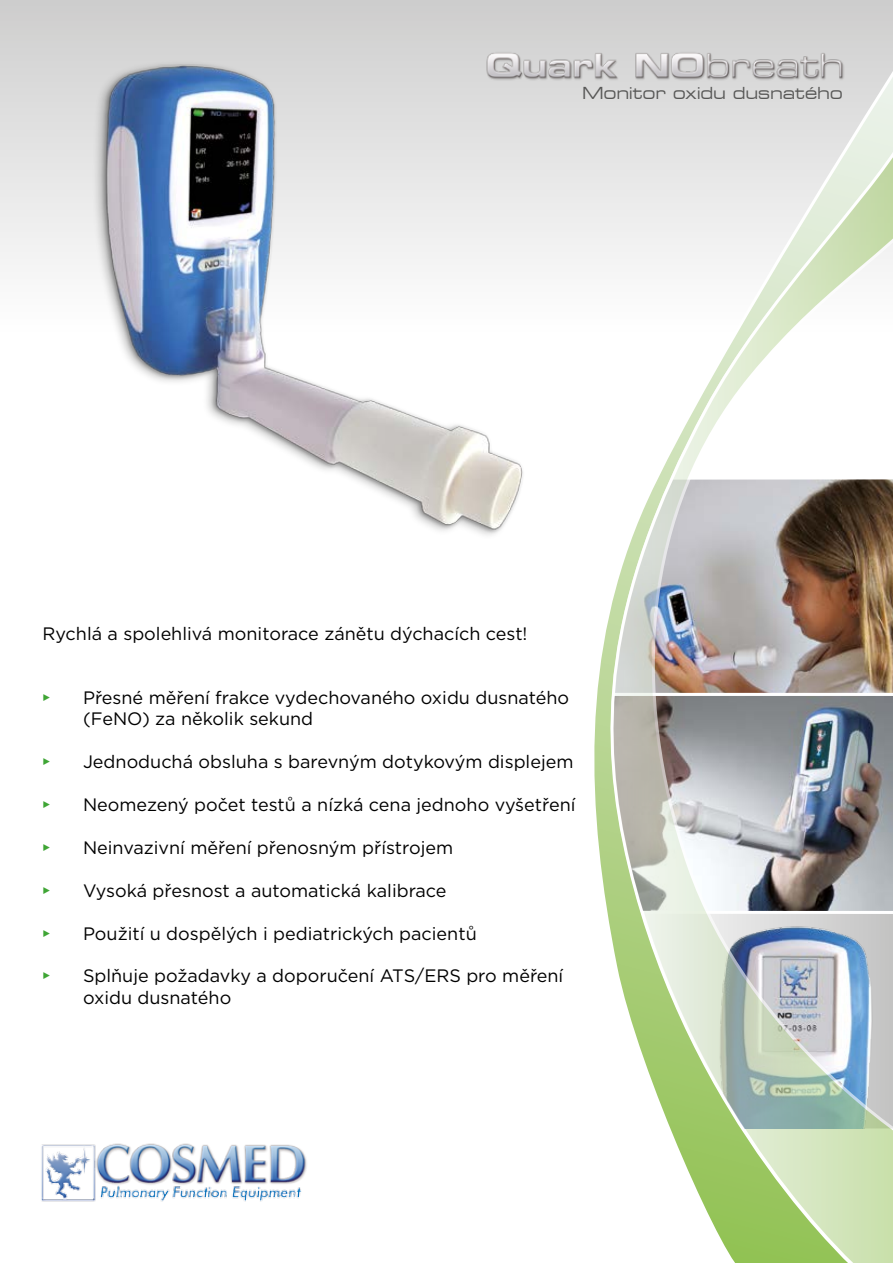
<style>
.page{position:relative;width:893px;height:1263px;background:#fff}
.page>*{position:absolute;margin:0;border:0;box-sizing:border-box;transform-origin:0 0}
.t1{font:18px/21.6px "Gotham";color:#000}
.t2{font:18px "MS P Mincho";color:#3fa535}
.t3{font:expanded 16.5px "Square 721 BT";letter-spacing:-.02em;color:#575756}
</style>
<div class="page">
<div style="left:0;top:0;width:893px;height:497px;background:linear-gradient(to bottom,#d3d2d2,#fff)"></div>
<img style="left:41px;top:1143px;width:266px;height:59px">
<img style="left:483px;top:43px;width:90px;height:41px">
<div style="left:91px;top:59px;width:435px;height:482px;background:#000;opacity:.3"></div>
<img style="left:101px;top:64px;width:433px;height:470px">
<svg style="left:573px;top:35px;width:36px;height:887px"></svg>
<img style="left:609px;top:7px;width:284px;height:1256px">
<p class="t3" style="left:582px;top:84px;width:262px">Monitor oxidu dusnatého</p>
<p class="t1" style="left:43px;top:622px;width:486px">Rychlá a spolehlivá monitorace zánětu dýchacích cest!</p>
<p class="t2" style="left:43px;top:688px;width:9px">►</p>
<p class="t1" style="left:83px;top:686px;width:488px">Přesné měření frakce vydechovaného oxidu dusnatého (FeNO) za několik sekund</p>
<p class="t2" style="left:43px;top:753px;width:9px">►</p>
<p class="t1" style="left:83px;top:750px;width:492px">Jednoduchá obsluha s barevným dotykovým displejem</p>
<p class="t2" style="left:43px;top:795px;width:9px">►</p>
<p class="t1" style="left:83px;top:793px;width:494px">Neomezený počet testů a nízká cena jednoho vyšetření</p>
<p class="t2" style="left:43px;top:838px;width:9px">►</p>
<p class="t1" style="left:83px;top:836px;width:372px">Neinvazivní měření přenosným přístrojem</p>
<p class="t2" style="left:43px;top:881px;width:9px">►</p>
<p class="t1" style="left:83px;top:879px;width:365px">Vysoká přesnost a automatická kalibrace</p>
<p class="t2" style="left:43px;top:924px;width:9px">►</p>
<p class="t1" style="left:83px;top:922px;width:395px">Použití u dospělých i pediatrických pacientů</p>
<p class="t2" style="left:43px;top:967px;width:9px">►</p>
<p class="t1" style="left:83px;top:965px;width:482px">Splňuje požadavky a doporučení ATS/ERS pro měření oxidu dusnatého</p>
</div>
